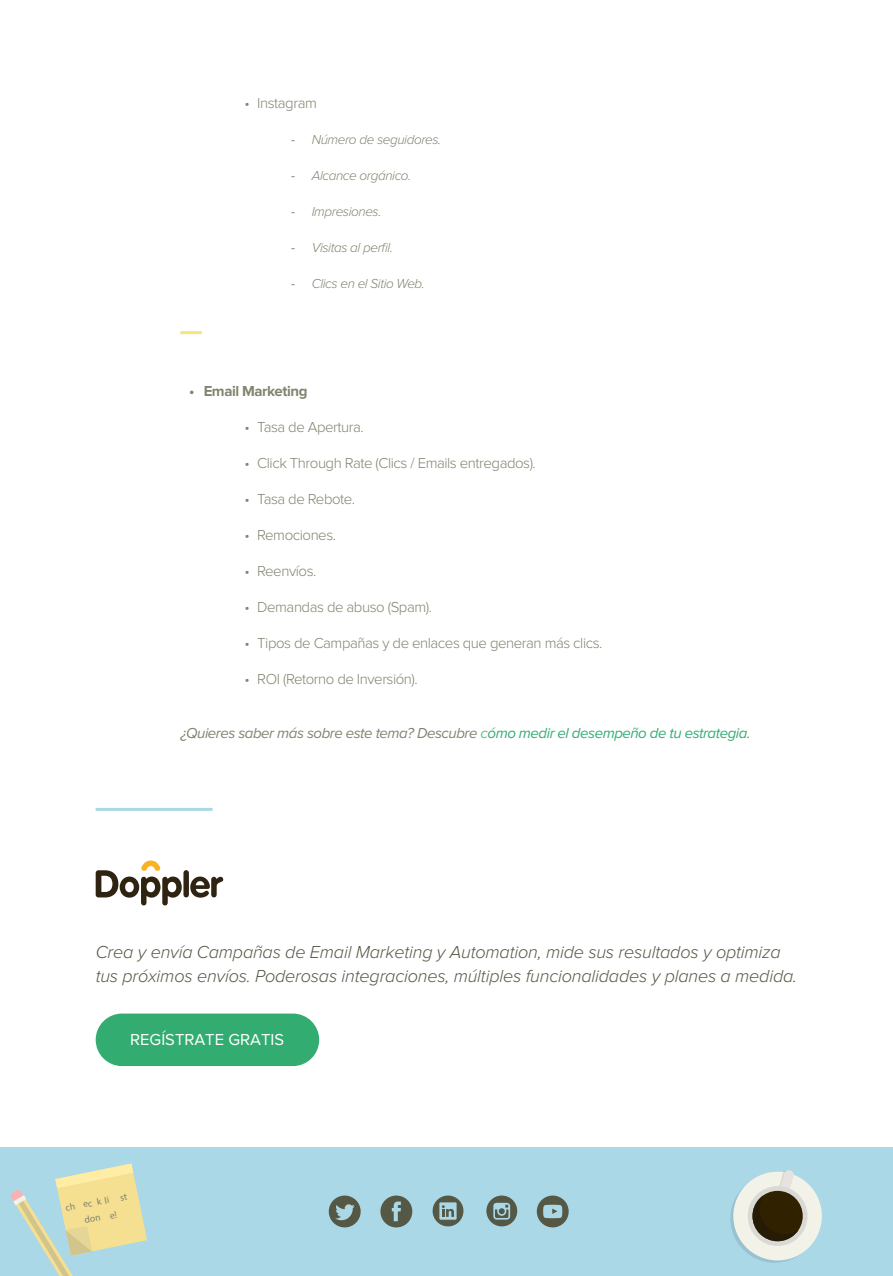
<style>
.page{position:relative;width:893px;height:1276px;background:#fff}
.page>*{position:absolute;margin:0;border:0;box-sizing:border-box;transform-origin:0 0}
.t1{font:italic 300 18px/24px "Proxima Nova";letter-spacing:-.01em;color:#555845}
.t2{font:16.5px "Proxima Nova";color:#fff}
.t3{font:300 15px "Proxima Nova";letter-spacing:-.03em;color:#838370}
.t4{font:italic 15px "Proxima Nova";letter-spacing:-.03em;color:#838370}
.t5{font:700 15px "Proxima Nova";letter-spacing:-.03em;color:#838370}
.t6{font:italic 300 13.5px "Proxima Nova";letter-spacing:-.03em;color:#838370}
.t7{font:9.75px "Myriad Pro";color:#828270}
.t8{font:9.6px "Myriad Pro";color:#828270}
.s1{font-weight:400;font-style:normal}
.s2{color:#65c192}
.s3{color:#33ad73}
.s4{font-size:9.75px}
.s5{font-size:9.6px}
</style>
<div class="page">
<hr style="left:180px;top:331px;width:22px;height:3px;background:#fae37a">
<hr style="left:96px;top:808px;width:117px;height:3px;background:#aad8e7">
<div style="left:0;top:1147px;width:893px;height:129px;background:#aad8e7"></div>
<svg style="left:329px;top:1195px;width:32px;height:32px"></svg>
<svg style="left:380px;top:1195px;width:32px;height:32px"></svg>
<svg style="left:537px;top:1195px;width:32px;height:32px"></svg>
<svg style="left:433px;top:1195px;width:30px;height:31px"></svg>
<svg style="left:486px;top:1195px;width:31px;height:31px"></svg>
<div style="left:733px;top:1171px;width:89px;height:89px;background:#f2f2e8;border-radius:50%"></div>
<div style="left:748px;top:1186px;width:59px;height:60px;background:#dbd9d6;border-radius:50%"></div>
<svg style="left:730px;top:1170px;width:73px;height:92px"></svg>
<div style="left:183px;top:870px;width:6px;height:27px;background:#2f2412;border-radius:3px"></div>
<svg style="left:190px;top:876px;width:33px;height:21px"></svg>
<svg style="left:96px;top:860px;width:86px;height:45px"></svg>
<svg style="left:11px;top:1163px;width:136px;height:113px"></svg>
<div style="left:96px;top:1013px;width:223px;height:53px;background:#33ac72"></div>
<p class="t3" style="left:244px;top:96px;width:74px">• Instagram</p>
<p class="t6" style="left:291px;top:133px;width:151px"><span class="s1">-</span> Número de seguidores.</p>
<p class="t6" style="left:291px;top:169px;width:121px"><span class="s1">-</span> Alcance orgánico.</p>
<p class="t6" style="left:291px;top:205px;width:92px"><span class="s1">-</span> Impresiones.</p>
<p class="t6" style="left:291px;top:241px;width:103px"><span class="s1">-</span> Visitas al perfil.</p>
<p class="t6" style="left:291px;top:277px;width:135px"><span class="s1">-</span> Clics en el Sitio Web.</p>
<p class="t5" style="left:189px;top:384px;width:120px">• Email Marketing</p>
<p class="t3" style="left:244px;top:420px;width:121px">• Tasa de Apertura.</p>
<p class="t3" style="left:244px;top:456px;width:293px">• Click Through Rate (Clics / Emails entregados).</p>
<p class="t3" style="left:244px;top:492px;width:112px">• Tasa de Rebote.</p>
<p class="t3" style="left:244px;top:528px;width:93px">• Remociones.</p>
<p class="t3" style="left:244px;top:564px;width:73px">• Reenvíos.</p>
<p class="t3" style="left:244px;top:600px;width:189px">• Demandas de abuso (Spam).</p>
<p class="t3" style="left:244px;top:636px;width:359px">• Tipos de Campañas y de enlaces que generan más clics.</p>
<p class="t3" style="left:244px;top:672px;width:175px">• ROI (Retorno de Inversión).</p>
<p class="t4" style="left:181px;top:726px;width:571px">¿Quieres saber más sobre este tema? Descubre <span class="s2">c</span><span class="s3">ómo medir el desempeño de tu estrategia</span>.</p>
<p class="t1" style="left:96px;top:941px;width:703px">Crea y envía Campañas de Email Marketing y Automation, mide sus resultados y optimiza tus próximos envíos. Poderosas integraciones, múltiples funcionalidades y planes a medida.</p>
<p class="t2" style="left:130px;top:1032px;width:155px">REGÍSTRATE GRATIS</p>
<p class="t8" style="left:65px;top:1201px;width:64px;rotate:-10deg">ch <span class="s4">ec</span> k li st</p>
<p class="t7" style="left:84px;top:1214px;width:34px;rotate:-10deg">don <span class="s5">e!</span></p>
</div>
